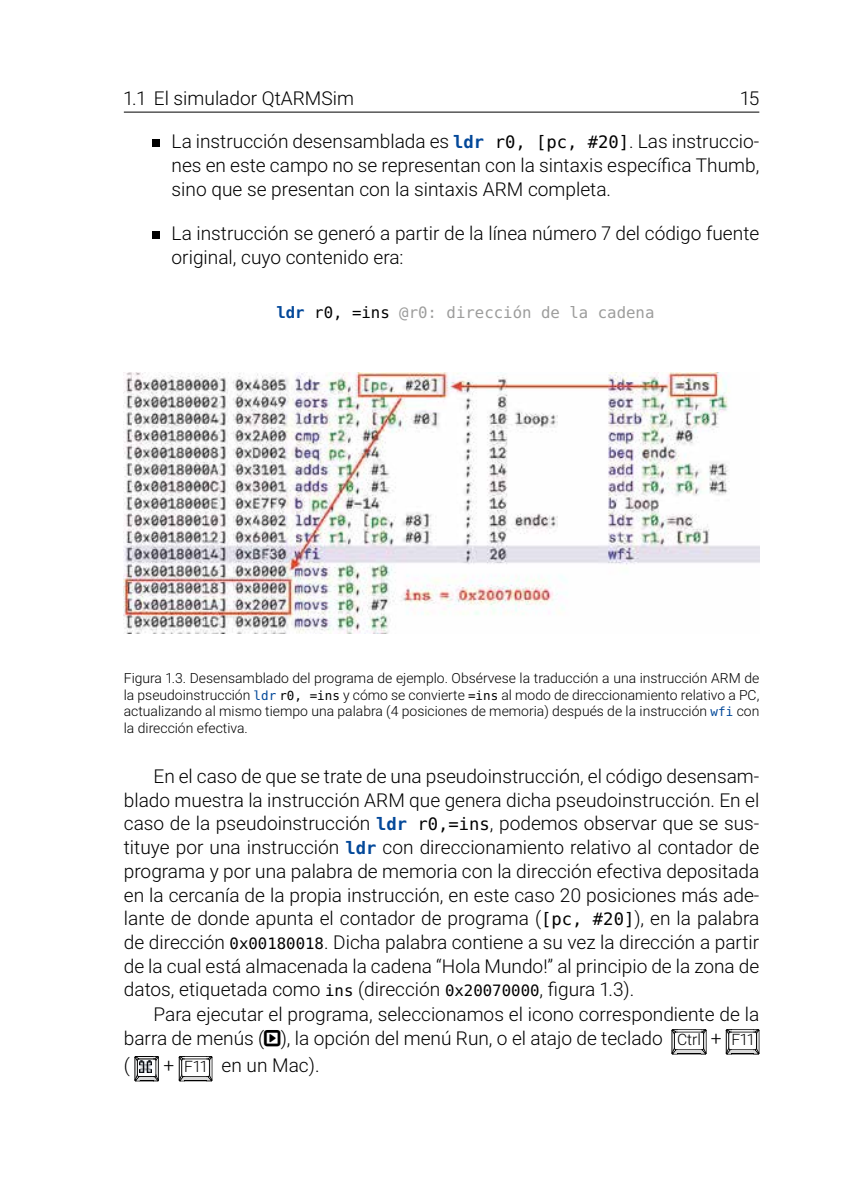
<style>
.page{position:relative;width:844px;height:1191px;background:#fff}
.page>*{position:absolute;margin:0;border:0;box-sizing:border-box;transform-origin:0 0}
.t1{font:19.07px/23.6px "Roboto Light 17";color:#000;text-align:justify}
.t2{font:19.07px/23.6px "Roboto Light 16";color:#000;text-align:justify}
.t3{font:15.75px "Bera Sans Mono Roman 6";color:#9d9d9c}
.t4{font:14px/16.6px "Roboto Light 17";color:#000;text-align:justify}
.s1{font-family:"Bera Sans Mono";font-weight:700;font-size:17.15px;color:#034899}
.s2{font-family:"Bera Sans Mono Roman 6";font-size:17.15px}
.s3{font-family:"Bera Sans Mono";font-weight:700;color:#034899}
.s4{color:#000}
.s5{font-family:"Bera Sans Mono Roman 7";font-size:12.6px;color:#034899}
.s6{font-family:"Bera Sans Mono Roman 7";font-size:12.6px}
.s7{font-family:"Bera Sans Mono Roman 7";font-size:17.15px}
.s8{font-family:"Bera Sans Mono Roman 7";font-size:15.75px}
.s9{font-size:15.75px}
</style>
<div class="page">
<hr style="left:124px;top:112px;width:635px;height:1px;background:#000">
<div style="left:152px;top:139px;width:7px;height:7px;background:#000"></div>
<div style="left:152px;top:231px;width:7px;height:7px;background:#000"></div>
<img style="left:124px;top:372px;width:635px;height:261px">
<svg style="left:671px;top:1029px;width:35px;height:25px"></svg>
<svg style="left:725px;top:1029px;width:34px;height:25px"></svg>
<svg style="left:134px;top:1056px;width:25px;height:25px"></svg>
<svg style="left:179px;top:1056px;width:33px;height:25px"></svg>
<p class="t2" style="left:124px;top:85px;width:231px">1.1 El simulador QtARMSim</p>
<p class="t2" style="left:740px;top:85px;width:20px">15</p>
<p class="t2" style="left:171px;top:129px;width:589px">La instrucción desensamblada es <span class="s1">ldr</span> <span class="s2">r0, [pc, #20]</span>. Las instruccio&shy;nes en este campo no se representan con la sintaxis específica Thumb, sino que se presentan con la sintaxis ARM completa.</p>
<p class="t2" style="left:171px;top:221px;width:589px">La instrucción se generó a partir de la línea número 7 del código fuente original, cuyo contenido era:</p>
<p class="t3" style="left:276px;top:303px;width:379px"><span class="s3">ldr</span> <span class="s4">r0, =ins</span> @r0: dirección de la cadena</p>
<p class="t4" style="left:124px;top:669px;width:636px">Figura 1.3. Desensamblado del programa de ejemplo. Obsérvese la traducción a una instrucción ARM de la pseudoinstrucción <span class="s5">ldr</span> <span class="s6">r0, =ins</span> y cómo se convierte <span class="s6">=ins</span> al modo de direccionamiento relativo a PC, actualizando al mismo tiempo una palabra (4 posiciones de memoria) después de la instrucción <span class="s5">wfi</span> con la dirección efectiva.</p>
<p class="t1" style="left:124px;top:763px;width:636px;text-indent:30px">En el caso de que se trate de una pseudoinstrucción, el código desensam&shy;blado muestra la instrucción ARM que genera dicha pseudoinstrucción. En el caso de la pseudoinstrucción <span class="s1">ldr</span> <span class="s7">r0,=ins</span>, podemos observar que se sus&shy;tituye por una instrucción <span class="s1">ldr</span> con direccionamiento relativo al contador de programa y por una palabra de memoria con la dirección efectiva depositada en la cercanía de la propia instrucción, en este caso 20 posiciones más ade&shy;lante de donde apunta el contador de programa (<span class="s7">[pc, #20]</span>), en la palabra de dirección <span class="s8">0x00180018</span>. Dicha palabra contiene a su vez la dirección a partir de la cual está almacenada la cadena “Hola Mundo!” al principio de la zona de datos, etiquetada como <span class="s8">ins</span> (dirección <span class="s8">0x20070000</span>, figura 1.3).</p>
<p class="t1" style="left:124px;top:1002px;width:636px;text-align:right">Para ejecutar el programa, seleccionamos el icono correspondiente de la barra de menús ( ), la opción del menú Run, o el atajo de teclado <span class="s9">Ctrl</span> + <span class="s9">F11</span></p>
<p class="t1" style="left:124px;top:1052px;width:8px">(</p>
<p class="t1" style="left:163px;top:1052px;width:157px">+ <span class="s9">F11</span> en un Mac).</p>
</div>
